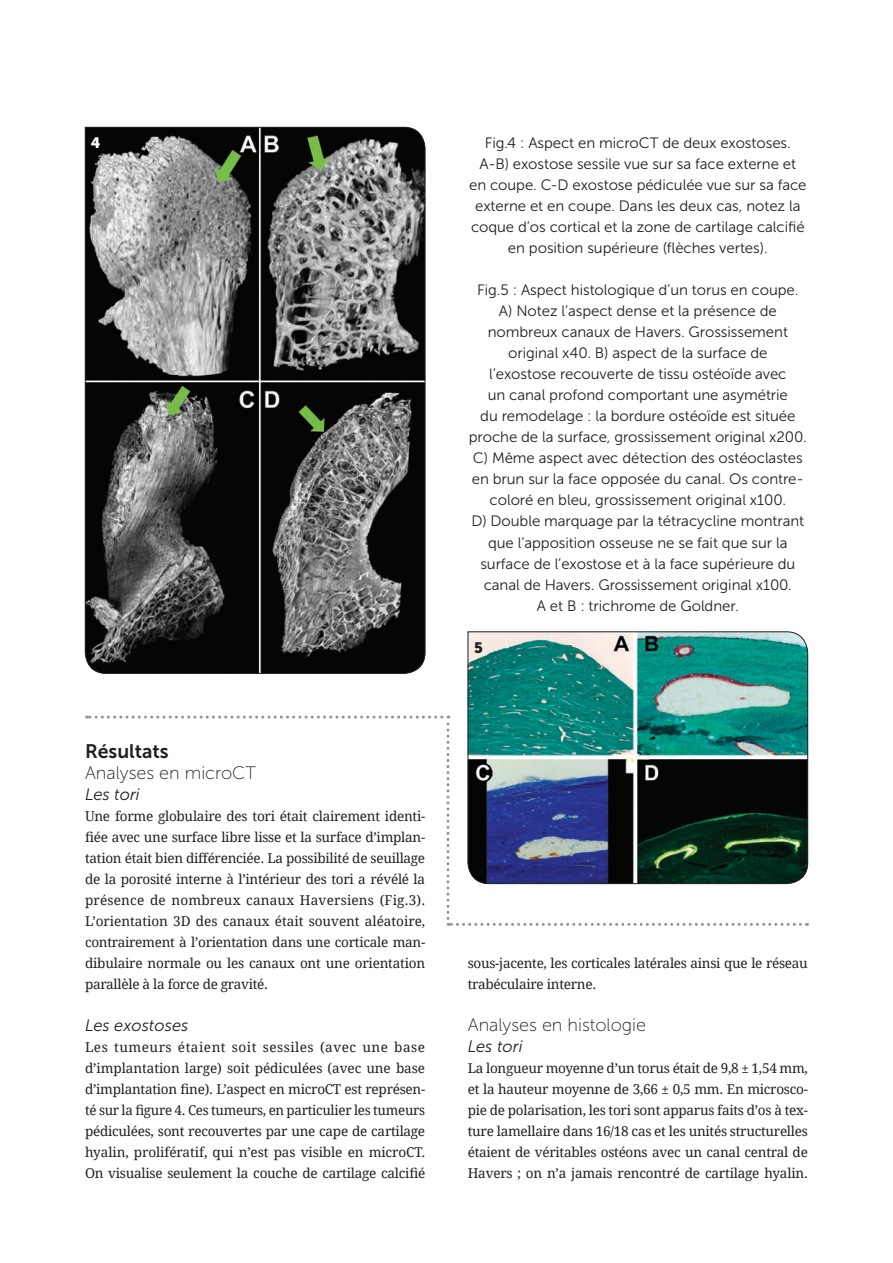
<style>
.page{position:relative;width:893px;height:1263px;background:#fff}
.page>*{position:absolute;margin:0;border:0;box-sizing:border-box;transform-origin:0 0}
.Titre_dans_article_N{font:19.5px "Museo Sans 700";color:#231f20}
.Sous_titre_dans_arti{font:18px "Museo Sans 100";color:#231f20}
.Sous_titre_dans_arti-2{font:italic 16.5px "Museo Sans 300";color:#231f20}
.Légende_Fig{font:15px/21px "Museo Sans 300";letter-spacing:-.005em;color:#231f20;text-align:center}
.t1{font:15px "Museo Sans 900";color:#231f20}
.t2{font:15px "Museo Sans 900";color:#fff}
.BODY_CLINIQUE{font:13.5px/21px "Droid Serif";letter-spacing:-.02em;color:#231f20;text-align:justify}
</style>
<div class="page">
<img style="left:467px;top:631px;width:341px;height:249px">
<svg style="left:85px;top:127px;width:340px;height:547px;background:#525352"></svg>
<svg style="left:87px;top:716px;width:713px;height:210px"></svg>
<p class="t2" style="left:91px;top:134px;width:11px">4</p>
<p class="Titre_dans_article_N" style="left:85px;top:740px;width:85px">Résultats</p>
<p class="Sous_titre_dans_arti" style="left:85px;top:763px;width:172px">Analyses en microCT</p>
<p class="Sous_titre_dans_arti-2" style="left:85px;top:785px;width:56px">Les tori</p>
<p class="BODY_CLINIQUE" style="left:85px;top:805px;width:342px">Une forme globulaire des tori était clairement identi&shy;fiée avec une surface libre lisse et la surface d’implan&shy;tation était bien différenciée. La possibilité de seuillage de la porosité interne à l’intérieur des tori a révélé la présence de nombreux canaux Haversiens (Fig.3).<br>L’orientation 3D des canaux était souvent aléatoire, contrairement à l’orientation dans une corticale man&shy;dibulaire normale ou les canaux ont une orientation parallèle à la force de gravité.</p>
<p class="Sous_titre_dans_arti-2" style="left:85px;top:1016px;width:105px">Les exostoses</p>
<p class="BODY_CLINIQUE" style="left:85px;top:1036px;width:342px">Les tumeurs étaient soit sessiles (avec une base d’implantation large) soit pédiculées (avec une base d’implantation fine). L’aspect en microCT est représen&shy;té sur la figure 4. Ces tumeurs, en particulier les tumeurs pédiculées, sont recouvertes par une cape de cartilage hyalin, prolifératif, qui n’est pas visible en microCT.<br>On visualise seulement la couche de cartilage calcifié</p>
<p class="Légende_Fig" style="left:469px;top:133px;width:339px">Fig.4 : Aspect en microCT de deux exostoses.<br>A-B) exostose sessile vue sur sa face externe et<br>en coupe. C-D exostose pédiculée vue sur sa face externe et en coupe. Dans les deux cas, notez la coque d’os cortical et la zone de cartilage calcifié en position supérieure (flèches vertes).</p>
<p class="Légende_Fig" style="left:469px;top:280px;width:339px">Fig.5 : Aspect histologique d’un torus en coupe.<br>A) Notez l’aspect dense et la présence de nombreux canaux de Havers. Grossissement original x40. B) aspect de la surface de<br>l’exostose recouverte de tissu ostéoïde avec<br>un canal profond comportant une asymétrie<br>du remodelage : la bordure ostéoïde est située proche de la surface, grossissement original x200.<br>C) Même aspect avec détection des ostéoclastes en brun sur la face opposée du canal. Os contre&shy;coloré en bleu, grossissement original x100.<br>D) Double marquage par la tétracycline montrant que l’apposition osseuse ne se fait que sur la surface de l’exostose et à la face supérieure du canal de Havers. Grossissement original x100.<br>A et B : trichrome de Goldner.</p>
<p class="t1" style="left:474px;top:639px;width:10px">5</p>
<p class="BODY_CLINIQUE" style="left:468px;top:952px;width:342px">sous-jacente, les corticales latérales ainsi que le réseau trabéculaire interne.</p>
<p class="Sous_titre_dans_arti" style="left:468px;top:1015px;width:180px">Analyses en histologie</p>
<p class="Sous_titre_dans_arti-2" style="left:468px;top:1037px;width:56px">Les tori</p>
<p class="BODY_CLINIQUE" style="left:468px;top:1057px;width:342px">La longueur moyenne d’un torus était de 9,8 ± 1,54 mm, et la hauteur moyenne de 3,66 ± 0,5 mm. En microsco&shy;pie de polarisation, les tori sont apparus faits d’os à tex&shy;ture lamellaire dans 16/18 cas et les unités structurelles étaient de véritables ostéons avec un canal central de Havers ; on n’a jamais rencontré de cartilage hyalin.</p>
</div>
